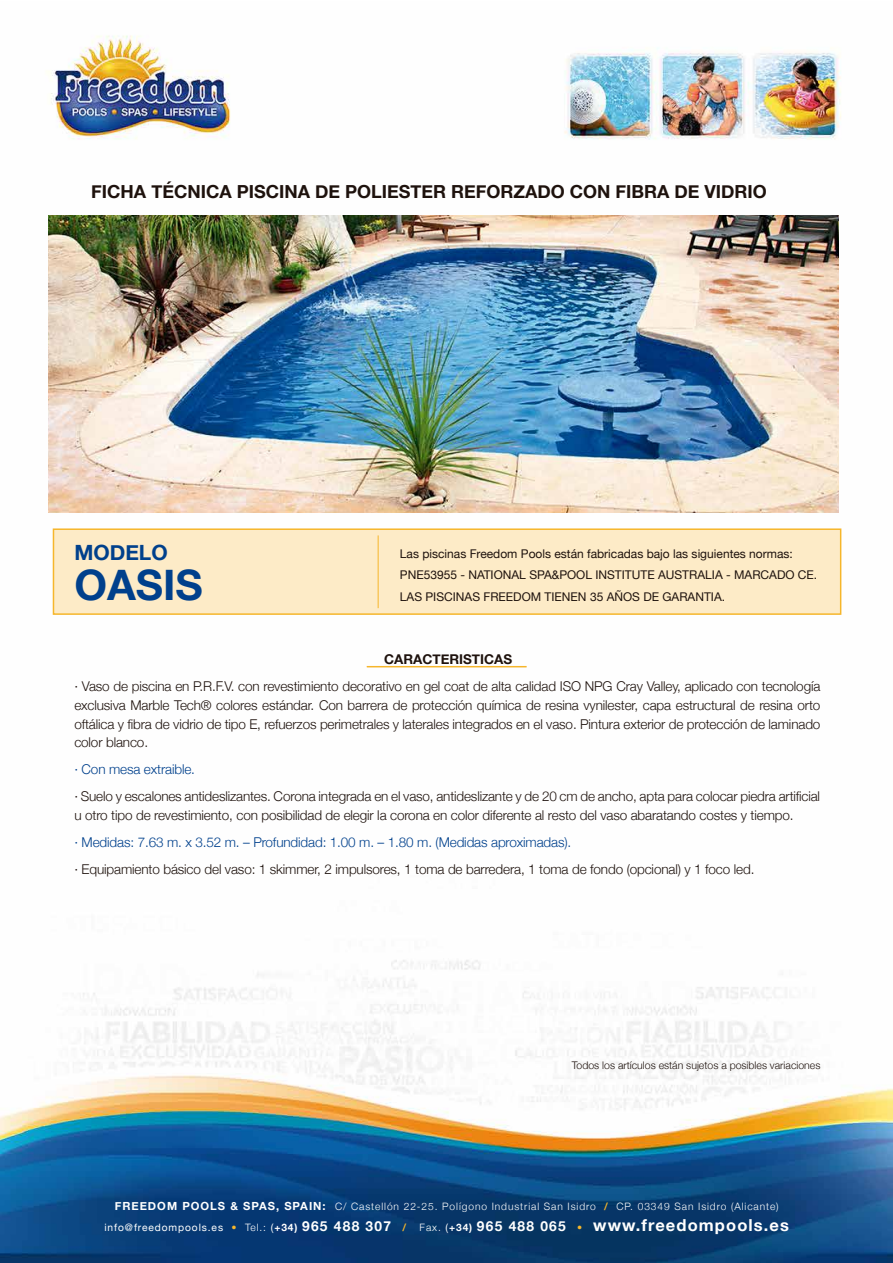
<style>
.page{position:relative;width:893px;height:1263px;background:#fff}
.page>*{position:absolute;margin:0;border:0;box-sizing:border-box;transform-origin:0 0}
.t1{font:700 42px "Helvetica Neue";color:#00408c}
.t2{font:700 21px "Helvetica Neue";color:#00408c}
.t3{font:700 18px "Helvetica Neue";color:#1e120d}
.t4{font:700 16.5px "Helvetica Neue";letter-spacing:.065em;color:#fff}
.t5{font:300 13.5px/18.9px "Helvetica Neue";letter-spacing:-.01em;color:#1e120d;text-align:justify}
.t6{font:300 13.5px "Helvetica Neue";letter-spacing:-.01em;color:#00408c}
.t7{font:700 13.5px "Helvetica Neue";color:#1e120d}
.t8{font:12px/21.6px "Helvetica Neue";color:#1e120d}
.t9{font:300 10.5px "Helvetica Neue";color:#1e120d}
.t10{font:300 10.2px/20.4px "Helvetica Neue";letter-spacing:.09em;color:#fff}
.s1{font-weight:700;font-size:11.25px}
.s2{font-weight:700;color:#f6b62b}
.s3{font-weight:400}
.s4{font-weight:400;color:#f6b62b}
.s5{font-weight:700}
.s6{font-weight:700;font-size:13.8px}
.s7{font-weight:300;font-size:10.2px}
.s8{font-weight:400;font-size:10.2px}
.s9{font-size:10.2px}
.s10{font-size:13.8px}
.s11{font-size:10.2px;color:#f6b62b}
</style>
<div class="page">
<img style="left:0;top:35px;width:892px;height:1228px">
<div style="left:53px;top:528px;width:788px;height:87px;background:#fdebc7;border:2px solid #f6b62b"></div>
<hr style="left:378px;top:535px;width:1px;height:73px;background:#f6b62b">
<hr style="left:367px;top:666px;width:159px;height:1px;background:#f6b62b">
<img style="left:49px;top:215px;width:789px;height:298px">
<h3 class="t3" style="left:91px;top:181px;width:677px">FICHA TÉCNICA PISCINA DE POLIESTER REFORZADO CON FIBRA DE VIDRIO</h3>
<h2 class="t2" style="left:74px;top:539px;width:95px">MODELO</h2>
<p class="t8" style="left:400px;top:542px;width:419px">Las piscinas Freedom Pools están fabricadas bajo las siguientes normas:<br>PNE53955 - NATIONAL SPA&amp;POOL INSTITUTE AUSTRALIA - MARCADO CE.<br>LAS PISCINAS FREEDOM TIENEN 35 AÑOS DE GARANTIA.</p>
<h1 class="t1" style="left:74px;top:559px;width:130px">OASIS</h1>
<p class="t7" style="left:384px;top:651px;width:129px">CARACTERISTICAS</p>
<p class="t5" style="left:74px;top:676px;width:747px">· Vaso de piscina en P.R.F.V. con revestimiento decorativo en gel coat de alta calidad ISO NPG Cray Valley, aplicado con tecnología exclusiva Marble Tech® colores estándar. Con barrera de protección química de resina vynilester, capa estructural de resina orto oftálica y fibra de vidrio de tipo E, refuerzos perimetrales y laterales integrados en el vaso. Pintura exterior de protección de laminado color blanco.</p>
<p class="t6" style="left:74px;top:761px;width:122px">· Con mesa extraible.</p>
<p class="t5" style="left:74px;top:787px;width:747px">· Suelo y escalones antideslizantes. Corona integrada en el vaso, antideslizante y de 20 cm de ancho, apta para colocar piedra artificial u otro tipo de revestimiento, con posibilidad de elegir la corona en color diferente al resto del vaso abaratando costes y tiempo.</p>
<p class="t6" style="left:74px;top:834px;width:498px">· Medidas: 7.63 m. x 3.52 m. – Profundidad: 1.00 m. – 1.80 m. (Medidas aproximadas).</p>
<p class="t5" style="left:74px;top:860px;width:681px">· Equipamiento básico del vaso: 1 skimmer, 2 impulsores, 1 toma de barredera, 1 toma de fondo (opcional) y 1 foco led.</p>
<p class="t9" style="left:572px;top:1059px;width:250px">Todos los artículos están sujetos a posibles variaciones</p>
<p class="t10" style="left:104px;top:1196px;width:675px;text-indent:10px"><span class="s1">FREEDOM POOLS &amp; SPAS, SPAIN:</span> C/ Castellón 22-25. Polígono Industrial San Isidro <span class="s2">/</span> CP. 03349 San Isidro (Alicante) <span class="s3">info@freedompools.es</span> <span class="s4">•</span> Tel.: <span class="s3">(</span><span class="s5">+34)</span> <span class="s6">965 488 307</span> <span class="s2">/</span></p>
<p class="t4" style="left:419px;top:1215px;width:371px"><span class="s7">Fax.</span> <span class="s8">(</span><span class="s9">+34)</span> <span class="s10">965 488 065</span> <span class="s11">•</span> www.freedompools.es</p>
</div>
